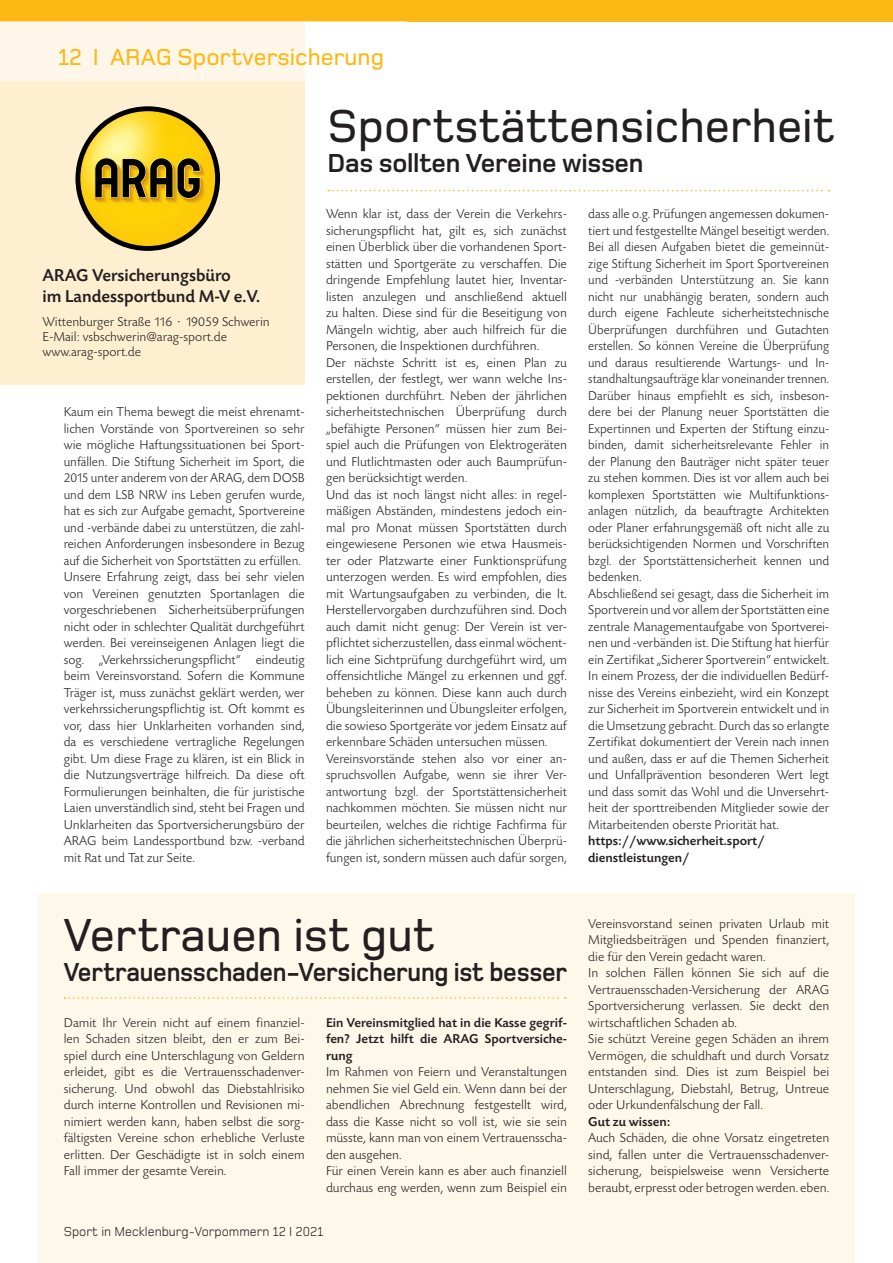
<style>
.page{position:relative;width:893px;height:1263px;background:#fff}
.page>*{position:absolute;margin:0;border:0;box-sizing:border-box;transform-origin:0 0}
.t1{font:500 48px "Foundry Monoline";color:#231f20}
.t2{font:700 27px "Foundry Monoline";letter-spacing:-.01em;color:#231f20;scale:.93 1}
.t3{font:700 27px "Foundry Monoline";letter-spacing:-.01em;color:#231f20}
.t4{font:500 24px "Foundry Monoline";color:#fcb814}
.t5{font:500 18px/21px "Today SB";color:#231f20}
.t6{font:300 13.5px/16.5px "Today SB";color:#231f20}
.t7{font:500 13.5px/16.5px "Today SB";color:#231f20}
.t8{font:13.5px "Foundry Monoline";color:#231f20;scale:.96 1}
</style>
<div class="page">
<div style="left:38px;top:893px;width:817px;height:370px;background:#fef8eb"></div>
<div style="left:0;top:81px;width:305px;height:304px;background:#feefd0"></div>
<div style="left:0;top:0;width:893px;height:21px;background:#fcb814"></div>
<svg style="left:75px;top:106px;width:145px;height:145px;background:#13120d"></svg>
<img style="left:80px;top:111px;width:135px;height:135px;border-radius:67px">
<svg style="left:95px;top:158px;width:105px;height:41px;background:#705b10"></svg>
<div style="left:0;top:21px;width:407px;height:60px;background:linear-gradient(to right,#fef4e2,#fffdfb)"></div>
<svg style="left:328px;top:190px;width:501px;height:1px"></svg>
<svg style="left:65px;top:997px;width:501px;height:2px"></svg>
<h3 class="t4" style="left:58px;top:43px;width:327px">12 I ARAG Sportversicherung</h3>
<h3 class="t5" style="left:43px;top:265px;width:219px">ARAG Versicherungsbüro<br>im Landessportbund M-V e.V.</h3>
<p class="t6" style="left:43px;top:314px;width:229px;line-height:15px">Wittenburger Straße 116 · 19059 Schwerin<br>E-Mail: vsbschwerin@arag-sport.de www.arag-sport.de</p>
<p class="t6" style="left:64px;top:404px;width:242px">Kaum ein Thema bewegt die meist ehrenamt&shy;lichen Vorstände von Sportvereinen so sehr wie mögliche Haftungssituationen bei Sport&shy;unfällen. Die Stiftung Sicherheit im Sport, die 2015 unter anderem von der ARAG, dem DOSB und dem LSB NRW ins Leben gerufen wurde, hat es sich zur Aufgabe gemacht, Sportvereine und -verbände dabei zu unterstützen, die zahl&shy;reichen Anforderungen insbesondere in Bezug auf die Sicherheit von Sportstätten zu erfüllen.<br>Unsere Erfahrung zeigt, dass bei sehr vielen von Vereinen genutzten Sportanlagen die vorgeschriebenen Sicherheitsüberprüfungen nicht oder in schlechter Qualität durchgeführt werden. Bei vereinseigenen Anlagen liegt die sog. „Verkehrssicherungspflicht“ eindeutig beim Vereinsvorstand. Sofern die Kommune Träger ist, muss zunächst geklärt werden, wer verkehrssicherungspflichtig ist. Oft kommt es vor, dass hier Unklarheiten vorhanden sind, da es verschiedene vertragliche Regelungen gibt. Um diese Frage zu klären, ist ein Blick in die Nutzungsverträge hilfreich. Da diese oft Formulierungen beinhalten, die für juristische Laien unverständlich sind, steht bei Fragen und Unklarheiten das Sportversicherungsbüro der ARAG beim Landessportbund bzw. -verband mit Rat und Tat zur Seite.</p>
<h1 class="t1" style="left:327px;top:100px;width:509px">Sportstättensicherheit</h1>
<h2 class="t3" style="left:327px;top:149px;width:318px">Das sollten Vereine wissen</h2>
<p class="t6" style="left:326px;top:206px;width:242px">Wenn klar ist, dass der Verein die Verkehrs&shy;sicherungspflicht hat, gilt es, sich zunächst einen Überblick über die vorhandenen Sport&shy;stätten und Sportgeräte zu verschaffen. Die dringende Empfehlung lautet hier, Inventar&shy;listen anzulegen und anschließend aktuell zu halten. Diese sind für die Beseitigung von Mängeln wichtig, aber auch hilfreich für die Personen, die Inspektionen durchführen.<br>Der nächste Schritt ist es, einen Plan zu erstellen, der festlegt, wer wann welche Ins&shy;pektionen durchführt. Neben der jährlichen sicherheitstechnischen Überprüfung durch „befähigte Personen“ müssen hier zum Bei&shy;spiel auch die Prüfungen von Elektrogeräten und Flutlichtmasten oder auch Baumprüfun&shy;gen berücksichtigt werden.<br>Und das ist noch längst nicht alles: in regel&shy;mäßigen Abständen, mindestens jedoch ein&shy;mal pro Monat müssen Sportstätten durch eingewiesene Personen wie etwa Hausmeis&shy;ter oder Platzwarte einer Funktionsprüfung unterzogen werden. Es wird empfohlen, dies mit Wartungsaufgaben zu verbinden, die lt.<br>Herstellervorgaben durchzuführen sind. Doch auch damit nicht genug: Der Verein ist ver&shy;pflichtet sicherzustellen, dass einmal wöchent&shy;lich eine Sichtprüfung durchgeführt wird, um offensichtliche Mängel zu erkennen und ggf. beheben zu können. Diese kann auch durch Übungsleiterinnen und Übungsleiter erfolgen, die sowieso Sportgeräte vor jedem Einsatz auf erkennbare Schäden untersuchen müssen.<br>Vereinsvorstände stehen also vor einer an&shy;spruchsvollen Aufgabe, wenn sie ihrer Ver&shy;antwortung bzgl. der Sportstättensicherheit nachkommen möchten. Sie müssen nicht nur beurteilen, welches die richtige Fachfirma für die jährlichen sicherheitstechnischen Überprü&shy;fungen ist, sondern müssen auch dafür sorgen,</p>
<p class="t6" style="left:588px;top:206px;width:242px">dass alle o.g. Prüfungen angemessen dokumen&shy;tiert und festgestellte Mängel beseitigt werden.<br>Bei all diesen Aufgaben bietet die gemeinnüt&shy;zige Stiftung Sicherheit im Sport Sportvereinen und -verbänden Unterstützung an. Sie kann nicht nur unabhängig beraten, sondern auch durch eigene Fachleute sicherheitstechnische Überprüfungen durchführen und Gutachten erstellen. So können Vereine die Überprüfung und daraus resultierende Wartungs- und In&shy;standhaltungsaufträge klar voneinander trennen.<br>Darüber hinaus empfiehlt es sich, insbeson&shy;dere bei der Planung neuer Sportstätten die Expertinnen und Experten der Stiftung einzu&shy;binden, damit sicherheitsrelevante Fehler in der Planung den Bauträger nicht später teuer zu stehen kommen. Dies ist vor allem auch bei komplexen Sportstätten wie Multifunktions&shy;anlagen nützlich, da beauftragte Architekten oder Planer erfahrungsgemäß oft nicht alle zu berücksichtigenden Normen und Vorschriften bzgl. der Sportstättensicherheit kennen und bedenken.<br>Abschließend sei gesagt, dass die Sicherheit im Sportverein und vor allem der Sportstätten eine zentrale Managementaufgabe von Sportverei&shy;nen und -verbänden ist. Die Stiftung hat hierfür ein Zertifikat „Sicherer Sportverein“ entwickelt.<br>In einem Prozess, der die individuellen Bedürf&shy;nisse des Vereins einbezieht, wird ein Konzept zur Sicherheit im Sportverein entwickelt und in die Umsetzung gebracht. Durch das so erlangte Zertifikat dokumentiert der Verein nach innen und außen, dass er auf die Themen Sicherheit und Unfallprävention besonderen Wert legt und dass somit das Wohl und die Unversehrt&shy;heit der sporttreibenden Mitglieder sowie der Mitarbeitenden oberste Priorität hat.</p>
<p class="t7" style="left:588px;top:833px;width:178px">https://www.sicherheit.sport/ dienstleistungen/</p>
<h1 class="t1" style="left:64px;top:908px;width:373px">Vertrauen ist gut</h1>
<h2 class="t2" style="left:64px;top:958px;width:543px">Vertrauensschaden-Versicherung ist besser</h2>
<p class="t6" style="left:64px;top:1015px;width:242px;text-align:justify">Damit Ihr Verein nicht auf einem finanziel&shy;len Schaden sitzen bleibt, den er zum Bei&shy;spiel durch eine Unterschlagung von Geldern erleidet, gibt es die Vertrauensschadenver&shy;sicherung. Und obwohl das Diebstahlrisiko durch interne Kontrollen und Revisionen mi&shy;nimiert werden kann, haben selbst die sorg&shy;fältigsten Vereine schon erhebliche Verluste erlitten. Der Geschädigte ist in solch einem Fall immer der gesamte Verein.</p>
<p class="t7" style="left:326px;top:1014px;width:242px;text-align:justify">Ein Vereinsmitglied hat in die Kasse gegrif&shy;fen? Jetzt hilft die ARAG Sportversiche&shy;rung</p>
<p class="t6" style="left:326px;top:1064px;width:242px">Im Rahmen von Feiern und Veranstaltungen nehmen Sie viel Geld ein. Wenn dann bei der abendlichen Abrechnung festgestellt wird, dass die Kasse nicht so voll ist, wie sie sein müsste, kann man von einem Vertrauensscha&shy;den ausgehen.<br>Für einen Verein kann es aber auch finanziell durchaus eng werden, wenn zum Beispiel ein</p>
<p class="t8" style="left:64px;top:1224px;width:272px">Sport in Mecklenburg-Vorpommern 12 I 2021</p>
<p class="t6" style="left:588px;top:915px;width:242px">Vereinsvorstand seinen privaten Urlaub mit Mitgliedsbeiträgen und Spenden finanziert, die für den Verein gedacht waren.<br>In solchen Fällen können Sie sich auf die Vertrauensschaden-Versicherung der ARAG Sportversicherung verlassen. Sie deckt den wirtschaftlichen Schaden ab.<br>Sie schützt Vereine gegen Schäden an ihrem Vermögen, die schuldhaft und durch Vorsatz entstanden sind. Dies ist zum Beispiel bei Unterschlagung, Diebstahl, Betrug, Untreue oder Urkundenfälschung der Fall.</p>
<p class="t7" style="left:588px;top:1113px;width:83px">Gut zu wissen:</p>
<p class="t6" style="left:588px;top:1130px;width:242px;text-align:justify">Auch Schäden, die ohne Vorsatz eingetreten sind, fallen unter die Vertrauensschadenver&shy;sicherung, beispielsweise wenn Versicherte beraubt, erpresst oder betrogen werden. eben.</p>
</div>
